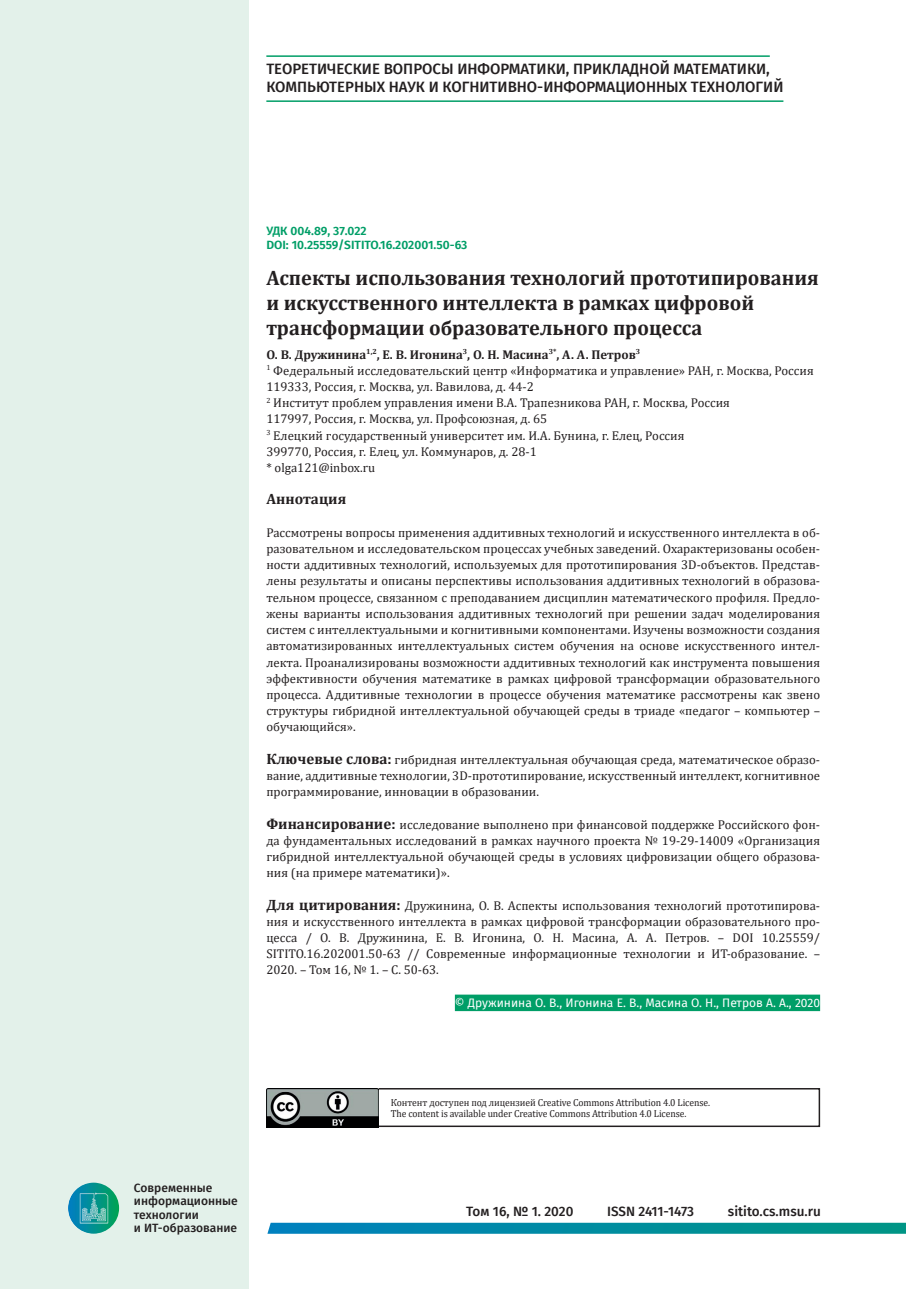
<style>
.page{position:relative;width:906px;height:1289px;background:#fff}
.page>*{position:absolute;margin:0;border:0;box-sizing:border-box;transform-origin:0 0}
.t1{font:700 21px/25.2px "Cambria";color:#231f20}
.t2{font:500 15px/18px "Fira Sans";color:#231f20}
.t3{font:700 15px "Cambria";color:#231f20}
.t4{font:500 13.5px "Fira Sans";color:#231f20}
.t5{font:12.75px/16.2px "Cambria";color:#231f20;text-align:justify}
.t6{font:12px "Fira Sans";color:#fff}
.t7{font:600 12px/14.4px "Fira Sans";color:#009e67}
.t8{font:500 12px/13.5px "Fira Sans";color:#231f20}
.t9{font:10.2px/10.5px "Cambria";letter-spacing:-.01em;color:#231f20;scale:.95 1}
.s1{font-weight:700}
.s2{font-weight:700;font-size:15px}
</style>
<div class="page">
<div style="left:0;top:0;width:249px;height:1288px;background:#e3f1ea"></div>
<img style="left:68px;top:1182px;width:51px;height:51px;border-radius:26px">
<svg style="left:267px;top:1222px;width:639px;height:11px;background:#1293a7"></svg>
<hr style="left:266px;top:55px;width:504px;height:2px;background:#009e67">
<hr style="left:266px;top:100px;width:517px;height:2px;background:#009e67">
<div style="left:266px;top:1087px;width:554px;height:39px;border:2px solid #231f20"></div>
<img style="left:266px;top:1087px;width:112px;height:40px">
<div style="left:455px;top:994px;width:365px;height:17px;background:#009e67"></div>
<p class="t2" style="left:266px;top:59px;width:518px">ТЕОРЕТИЧЕСКИЕ ВОПРОСЫ ИНФОРМАТИКИ, ПРИКЛАДНОЙ МАТЕМАТИКИ,<br>КОМПЬЮТЕРНЫХ НАУК И КОГНИТИВНО-ИНФОРМАЦИОННЫХ ТЕХНОЛОГИЙ</p>
<p class="t7" style="left:266px;top:222px;width:202px">УДК 004.89, 37.022<br>DOI: 10.25559/SITITO.16.202001.50-63</p>
<h1 class="t1" style="left:266px;top:264px;width:554px">Аспекты использования технологий прототипирования и искусственного интеллекта в рамках цифровой трансформации образовательного процесса</h1>
<p class="t5" style="left:266px;top:346px;width:549px;text-align:left"><span class="s1">О. В. Дружинина</span><sup>1,2</sup><span class="s1">, Е. В. Игонина</span><sup>3</sup><span class="s1">, О. Н. Масина</span><sup>3*</sup><span class="s1">, А. А. Петров</span><sup>3<br></sup><sup>1</sup> Федеральный исследовательский центр «Информатика и управление» РАН, г. Москва, Россия 119333, Россия, г. Москва, ул. Вавилова, д. 44-2<br><sup>2</sup> Институт проблем управления имени В.А. Трапезникова РАН, г. Москва, Россия<br>117997, Россия, г. Москва, ул. Профсоюзная, д. 65<br><sup>3</sup> Елецкий государственный университет им. И.А. Бунина, г. Елец, Россия<br>399770, Россия, г. Елец, ул. Коммунаров, д. 28-1<br>* olga121@inbox.ru</p>
<p class="t3" style="left:266px;top:488px;width:81px">Аннотация</p>
<p class="t5" style="left:266px;top:524px;width:555px">Рассмотрены вопросы применения аддитивных технологий и искусственного интеллекта в об&shy;разовательном и исследовательском процессах учебных заведений. Охарактеризованы особен&shy;ности аддитивных технологий, используемых для прототипирования 3D-объектов. Представ&shy;лены результаты и описаны перспективы использования аддитивных технологий в образова&shy;тельном процессе, связанном с преподаванием дисциплин математического профиля. Предло&shy;жены варианты использования аддитивных технологий при решении задач моделирования систем с интеллектуальными и когнитивными компонентами. Изучены возможности создания автоматизированных интеллектуальных систем обучения на основе искусственного интел&shy;лекта. Проанализированы возможности аддитивных технологий как инструмента повышения эффективности обучения математике в рамках цифровой трансформации образовательного процесса. Аддитивные технологии в процессе обучения математике рассмотрены как звено структуры гибридной интеллектуальной обучающей среды в триаде «педагог – компьютер – обучающийся».</p>
<p class="t5" style="left:266px;top:751px;width:555px"><span class="s2">Ключевые слова:</span> гибридная интеллектуальная обучающая среда, математическое образо&shy;вание, аддитивные технологии, 3D-прототипирование, искусственный интеллект, когнитивное программирование, инновации в образовании.</p>
<p class="t5" style="left:266px;top:816px;width:555px"><span class="s2">Финансирование:</span> исследование выполнено при финансовой поддержке Российского фон&shy;да фундаментальных исследований в рамках научного проекта № 19-29-14009 «Организация гибридной интеллектуальной обучающей среды в условиях цифровизации общего образова&shy;ния (на примере математики)».</p>
<p class="t5" style="left:266px;top:897px;width:555px"><span class="s2">Для цитирования:</span> Дружинина, О. В. Аспекты использования технологий прототипирова&shy;ния и искусственного интеллекта в рамках цифровой трансформации образовательного про&shy;цесса / О. В. Дружинина, Е. В. Игонина, О. Н. Масина, А. А. Петров. – DOI 10.25559/ SITITO.16.202001.50-63 // Современные информационные технологии и ИТ-образование. – 2020. – Том 16, № 1. – С. 50-63.</p>
<p class="t6" style="left:455px;top:993px;width:367px">© Дружинина О. В., Игонина Е. В., Масина О. Н., Петров А. А., 2020</p>
<p class="t8" style="left:134px;top:1180px;width:105px">Современные информационные технологии<br>и ИТ-образование</p>
<p class="t9" style="left:391px;top:1097px;width:338px">Контент доступен под лицензией Creative Commons Attribution 4.0 License.<br>The content is available under Creative Commons Attribution 4.0 License.</p>
<p class="t4" style="left:466px;top:1200px;width:109px">Том 16, № 1. 2020</p>
<p class="t4" style="left:607px;top:1200px;width:88px">ISSN 2411-1473</p>
<p class="t4" style="left:728px;top:1200px;width:94px">sitito.cs.msu.ru</p>
</div>
